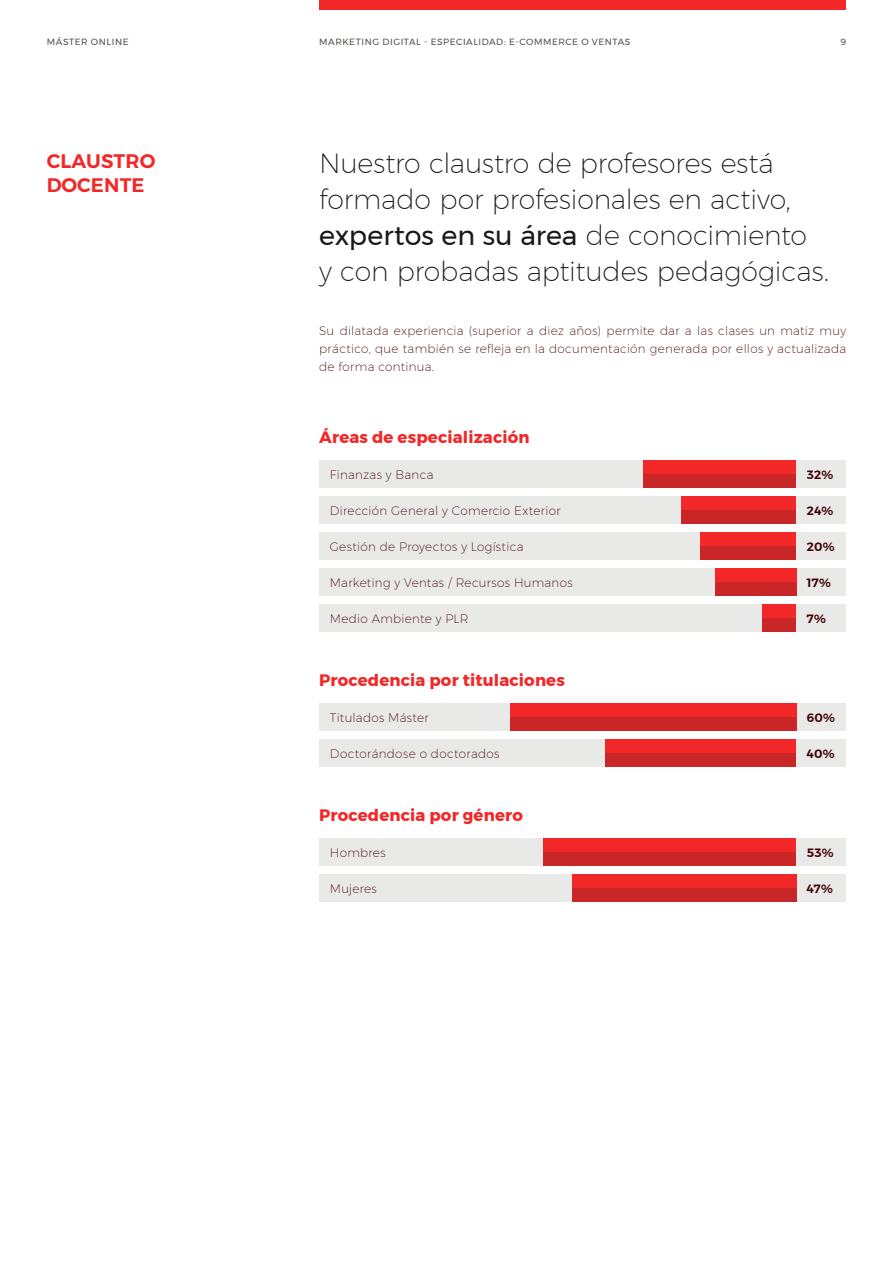
<style>
.page{position:relative;width:893px;height:1263px;background:#fff}
.page>*{position:absolute;margin:0;border:0;box-sizing:border-box;transform-origin:0 0}
.t1{font:200 27px/36px "Montserrat";letter-spacing:-.005em;color:#191919}
.t2{font:600 19.5px/24px "Montserrat";letter-spacing:.01em;color:#f22727}
.t3{font:700 16.5px "Montserrat";letter-spacing:.01em;color:#f22727}
.t4{font:200 12px/18px "Montserrat";letter-spacing:.025em;color:#410304;text-align:justify}
.t5{font:600 12px "Montserrat";letter-spacing:.025em;color:#410304}
.t6{font:9px "Montserrat";letter-spacing:.06em;color:#4e4d48}
.s1{font-weight:400}
</style>
<div class="page">
<div style="left:319px;top:0;width:527px;height:10px;background:#f22727"></div>
<div style="left:319px;top:461px;width:527px;height:27px;background:#e9e9e8"></div>
<div style="left:319px;top:704px;width:527px;height:27px;background:#e9e9e8"></div>
<div style="left:319px;top:839px;width:527px;height:27px;background:#e9e9e8"></div>
<div style="left:319px;top:497px;width:527px;height:27px;background:#e9e9e8"></div>
<div style="left:319px;top:740px;width:527px;height:27px;background:#e9e9e8"></div>
<div style="left:319px;top:875px;width:527px;height:27px;background:#e9e9e8"></div>
<div style="left:319px;top:533px;width:527px;height:27px;background:#e9e9e8"></div>
<div style="left:319px;top:569px;width:527px;height:27px;background:#e9e9e8"></div>
<div style="left:319px;top:605px;width:527px;height:27px;background:#e9e9e8"></div>
<div style="left:643px;top:461px;width:153px;height:27px;background:#f22727"></div>
<div style="left:510px;top:704px;width:286px;height:27px;background:#f22727"></div>
<div style="left:543px;top:839px;width:253px;height:27px;background:#f22727"></div>
<div style="left:682px;top:497px;width:114px;height:27px;background:#f22727"></div>
<div style="left:605px;top:740px;width:191px;height:27px;background:#f22727"></div>
<div style="left:572px;top:875px;width:224px;height:27px;background:#f22727"></div>
<div style="left:701px;top:533px;width:95px;height:27px;background:#f22727"></div>
<div style="left:715px;top:569px;width:81px;height:27px;background:#f22727"></div>
<div style="left:763px;top:605px;width:33px;height:27px;background:#f22727"></div>
<div style="left:643px;top:474px;width:153px;height:14px;background:#c92727"></div>
<div style="left:510px;top:717px;width:286px;height:14px;background:#c92727"></div>
<div style="left:543px;top:852px;width:253px;height:14px;background:#c92727"></div>
<div style="left:682px;top:510px;width:114px;height:14px;background:#c92727"></div>
<div style="left:605px;top:753px;width:191px;height:14px;background:#c92727"></div>
<div style="left:572px;top:888px;width:224px;height:14px;background:#c92727"></div>
<div style="left:701px;top:546px;width:95px;height:14px;background:#c92727"></div>
<div style="left:715px;top:582px;width:81px;height:14px;background:#c92727"></div>
<div style="left:763px;top:618px;width:33px;height:14px;background:#c92727"></div>
<p class="t6" style="left:47px;top:35px;width:83px">MÁSTER ONLINE</p>
<p class="t6" style="left:319px;top:35px;width:313px">MARKETING DIGITAL - ESPECIALIDAD: E-COMM ERCE O VENTAS</p>
<p class="t6" style="left:840px;top:35px;width:7px">9</p>
<h2 class="t2" style="left:47px;top:149px;width:110px;text-indent:93px">O<br>DOCENTE</h2>
<h1 class="t1" style="left:319px;top:145px;width:511px">Nuestro claustro de profesores está formado por profesionales en activo, <span class="s1">EXPERTOS EN SU ÁREA</span> de conocimiento<br>y con probadas aptitudes pedagógicas.</h1>
<h2 class="t2" style="left:47px;top:149px;width:68px">CLAUSTR</h2>
<p class="t4" style="left:319px;top:321px;width:528px">Su dilatada experiencia (superior a diez años) permite dar a las clases un matiz muy práctico, que también se refleja en la documentación generada por ellos y actualizada de forma continua.</p>
<h3 class="t3" style="left:319px;top:424px;width:212px">Áreas de especialización</h3>
<p class="t4" style="left:330px;top:465px;width:105px">Finanzas y Banca</p>
<p class="t4" style="left:330px;top:501px;width:232px">Dirección General y Comercio Exterior</p>
<p class="t4" style="left:330px;top:537px;width:195px">Gestión de Proyectos y Logística</p>
<p class="t4" style="left:330px;top:573px;width:244px">Marketing y Ventas / Recursos Humanos</p>
<p class="t4" style="left:330px;top:609px;width:140px">Medio Ambiente y PLR</p>
<h3 class="t3" style="left:319px;top:667px;width:247px">Procedencia por titulaciones</h3>
<p class="t4" style="left:330px;top:708px;width:100px">Titulados Máster</p>
<p class="t4" style="left:330px;top:744px;width:171px">Doctorándose o doctorados</p>
<h3 class="t3" style="left:319px;top:802px;width:205px">Procedencia por género</h3>
<p class="t4" style="left:330px;top:843px;width:57px">Hombres</p>
<p class="t4" style="left:330px;top:879px;width:48px">Mujeres</p>
<p class="t5" style="left:807px;top:465px;width:28px">32%</p>
<p class="t5" style="left:807px;top:501px;width:28px">24%</p>
<p class="t5" style="left:807px;top:537px;width:29px">20%</p>
<p class="t5" style="left:807px;top:573px;width:26px">17%</p>
<p class="t5" style="left:807px;top:609px;width:21px">7%</p>
<p class="t5" style="left:807px;top:708px;width:30px">60%</p>
<p class="t5" style="left:807px;top:744px;width:30px">40%</p>
<p class="t5" style="left:807px;top:843px;width:28px">53%</p>
<p class="t5" style="left:807px;top:879px;width:28px">47%</p>
</div>
